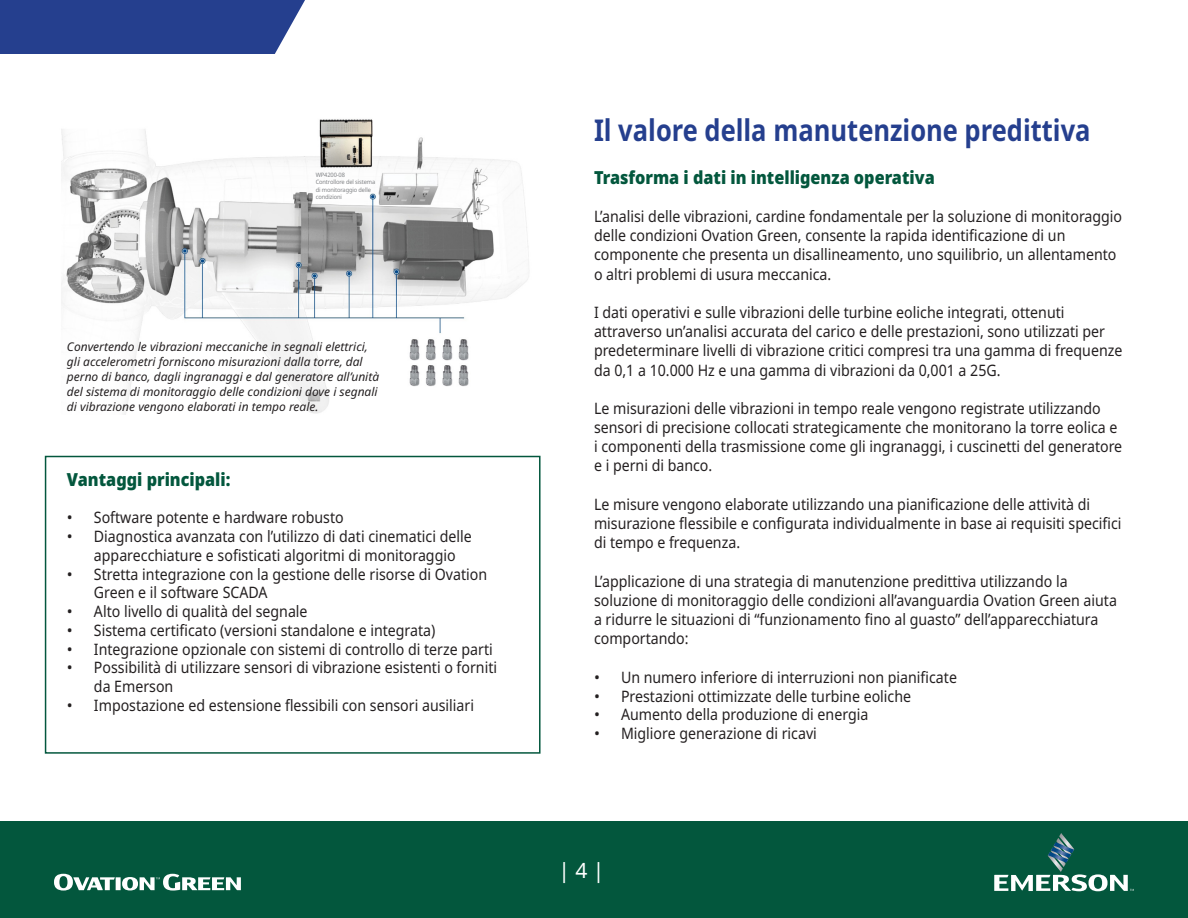
<style>
.page{position:relative;width:1188px;height:918px;background:#fff}
.page>*{position:absolute;margin:0;border:0;box-sizing:border-box;transform-origin:0 0}
.t1{font:700 30px "Noto Sans";color:#253f8e;scale:.85 1}
.t2{font:21px "Noto Sans";color:#fff}
.t3{font:900 18px "Noto Sans";color:#03573d;scale:.9 1}
.t4{font:15.75px/19px "Noto Sans";color:#231f20;scale:.9 1}
.t5{font:15.75px/18.8px "Noto Sans";color:#231f20}
.t6{font:italic 12px/15px "Noto Sans";color:#231f20}
.t7{font:6px/7.5px "Noto Sans";letter-spacing:-.02em;color:#808285;scale:.95 1}
</style>
<div class="page">
<div style="left:45px;top:456px;width:496px;height:298px;border:2px solid #03573d"></div>
<img style="left:61px;top:119px;width:468px;height:296px">
<div style="left:0;top:822px;width:1188px;height:96px;background:#03573d"></div>
<div style="left:0;top:0;width:305px;height:54px;background:#253f8e"></div>
<svg style="left:994px;top:833px;width:140px;height:58px"></svg>
<svg style="left:54px;top:874px;width:187px;height:17px"></svg>
<p class="t7" style="left:316px;top:171px;width:64px">WP4200-08<br>Controllore del sistema di monitoraggio delle condizioni</p>
<p class="t6" style="left:67px;top:339px;width:314px">Convertendo le vibrazioni meccaniche in segnali elettrici, gli accelerometri forniscono misurazioni dalla torre, dal perno di banco, dagli ingranaggi e dal generatore all’unità del sistema di monitoraggio delle condizioni dove i segnali di vibrazione vengono elaborati in tempo reale.</p>
<p class="t3" style="left:67px;top:469px;width:183px">Vantaggi principali:</p>
<p class="t5" style="left:67px;top:509px;width:278px">• Software potente e hardware robusto</p>
<p class="t5" style="left:94px;top:527px;width:379px;text-indent:-27px">• Diagnostica avanzata con l’utilizzo di dati cinematici delle apparecchiature e sofisticati algoritmi di monitoraggio</p>
<p class="t5" style="left:94px;top:565px;width:395px;text-indent:-27px">• Stretta integrazione con la gestione delle risorse di Ovation<br>Green e il software SCADA</p>
<p class="t5" style="left:67px;top:602px;width:242px">• Alto livello di qualità del segnale</p>
<p class="t5" style="left:67px;top:621px;width:370px">• Sistema certificato (versioni standalone e integrata)</p>
<p class="t5" style="left:67px;top:640px;width:427px">• Integrazione opzionale con sistemi di controllo di terze parti</p>
<p class="t5" style="left:94px;top:659px;width:405px;text-indent:-27px">• Possibilità di utilizzare sensori di vibrazione esistenti o forniti da Emerson</p>
<p class="t5" style="left:67px;top:696px;width:409px">• Impostazione ed estensione flessibili con sensori ausiliari</p>
<p class="t1" style="left:594px;top:113px;width:586px">Il valore della manutenzione predittiva</p>
<p class="t3" style="left:594px;top:167px;width:380px">Trasforma i dati in intelligenza operativa</p>
<p class="t4" style="left:594px;top:207px;width:588px">L’analisi delle vibrazioni, cardine fondamentale per la soluzione di monitoraggio delle condizioni Ovation Green, consente la rapida identificazione di un componente che presenta un disallineamento, uno squilibrio, un allentamento o altri problemi di usura meccanica.</p>
<p class="t4" style="left:594px;top:303px;width:589px">I dati operativi e sulle vibrazioni delle turbine eoliche integrati, ottenuti attraverso un’analisi accurata del carico e delle prestazioni, sono utilizzati per predeterminare livelli di vibrazione critici compresi tra una gamma di frequenze da 0,1 a 10.000 Hz e una gamma di vibrazioni da 0,001 a 25G.</p>
<p class="t4" style="left:594px;top:399px;width:588px">Le misurazioni delle vibrazioni in tempo reale vengono registrate utilizzando sensori di precisione collocati strategicamente che monitorano la torre eolica e i componenti della trasmissione come gli ingranaggi, i cuscinetti del generatore e i perni di banco.</p>
<p class="t4" style="left:594px;top:495px;width:588px">Le misure vengono elaborate utilizzando una pianificazione delle attività di misurazione flessibile e configurata individualmente in base ai requisiti specifici di tempo e frequenza.</p>
<p class="t4" style="left:594px;top:572px;width:583px">L’applicazione di una strategia di manutenzione predittiva utilizzando la soluzione di monitoraggio delle condizioni all’avanguardia Ovation Green aiuta a ridurre le situazioni di “funzionamento fino al guasto” dell’apparecchiatura comportando:</p>
<p class="t5" style="left:594px;top:668px;width:365px">• Un numero inferiore di interruzioni non pianificate</p>
<p class="t5" style="left:594px;top:687px;width:319px">• Prestazioni ottimizzate delle turbine eoliche</p>
<p class="t5" style="left:594px;top:706px;width:276px">• Aumento della produzione di energia</p>
<p class="t5" style="left:594px;top:724px;width:224px">• Migliore generazione di ricavi</p>
<p class="t2" style="left:558px;top:859px;width:48px">| 4 |</p>
</div>
